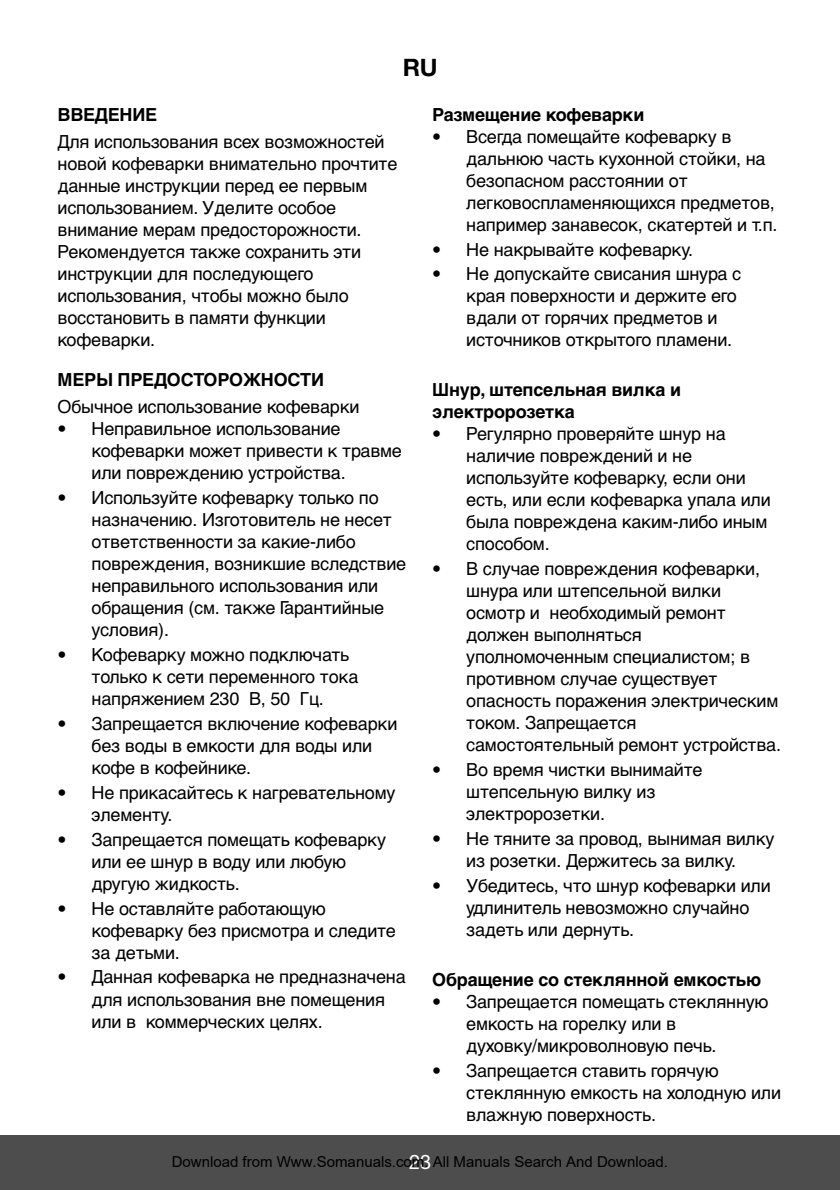
<style>
.page{position:relative;width:840px;height:1190px;background:#fff}
.page>*{position:absolute;margin:0;border:0;box-sizing:border-box;transform-origin:0 0}
.t1{font:700 24px "Helvetica Neue";color:#000}
.t2{font:20px "Helvetica Neue";color:#fff}
.t3{font:18px/22px "Helvetica Cyr Upright";letter-spacing:-.01em;color:#000}
.t4{font:700 18px/22px "Helvetica Cyr";letter-spacing:-.01em;color:#000}
.t5{font:15px "Arial";color:#000}
.s1{font-family:"Helvetica Neue"}
</style>
<div class="page">
<div style="left:0;top:1135px;width:839px;height:54px;background:#4d4d4d"></div>
<h1 class="t1" style="left:402px;top:59px;width:36px">RU</h1>
<p class="t4" style="left:57px;top:105px;width:101px">ВВЕДЕНИЕ</p>
<p class="t3" style="left:57px;top:133px;width:341px">Для использования всех возможностей новой кофеварки внимательно прочтите данные инструкции перед ее первым использованием. Уделите особое внимание мерам предосторожности.<br>Рекомендуется также сохранить эти инструкции для последующего использования, чтобы можно было восстановить в памяти функции кофеварки.</p>
<p class="t4" style="left:57px;top:369px;width:268px">МЕРЫ ПРЕДОСТОРОЖНОСТИ</p>
<p class="t3" style="left:57px;top:398px;width:303px">Обычное использование кофеварки</p>
<p class="t3" style="left:92px;top:420px;width:312px;text-indent:-34px"><span class="s1">•</span> Неправильное использование кофеварки может привести к травме или повреждению устройства.</p>
<p class="t3" style="left:92px;top:488px;width:316px;text-indent:-34px"><span class="s1">•</span> Используйте кофеварку только по назначению. Изготовитель не несет ответственности за какие-либо повреждения, возникшие вследствие неправильного использования или обращения (см. также Гарантийные условия).</p>
<p class="t3" style="left:92px;top:645px;width:268px;text-indent:-34px"><span class="s1">•</span> Кофеварку можно подключать только к сети переменного тока напряжением 230 В, 50 Гц.</p>
<p class="t3" style="left:92px;top:714px;width:307px;text-indent:-34px"><span class="s1">•</span> Запрещается включение кофеварки без воды в емкости для воды или кофе в кофейнике.</p>
<p class="t3" style="left:92px;top:783px;width:305px;text-indent:-34px"><span class="s1">•</span> Не прикасайтесь к нагревательному элементу.</p>
<p class="t3" style="left:92px;top:830px;width:296px;text-indent:-34px"><span class="s1">•</span> Запрещается помещать кофеварку или ее шнур в воду или любую другую жидкость.</p>
<p class="t3" style="left:92px;top:899px;width:306px;text-indent:-34px"><span class="s1">•</span> Не оставляйте работающую кофеварку без присмотра и следите за детьми.</p>
<p class="t3" style="left:92px;top:967px;width:315px;text-indent:-34px"><span class="s1">•</span> Данная кофеварка не предназначена для использования вне помещения или в коммерческих целях.</p>
<p class="t4" style="left:432px;top:105px;width:213px">Размещение кофеварки</p>
<p class="t3" style="left:466px;top:127px;width:312px;text-indent:-34px"><span class="s1">•</span> Всегда помещайте кофеварку в дальнюю часть кухонной стойки, на безопасном расстоянии от легковоспламеняющихся предметов, например занавесок, скатертей и т.п.</p>
<p class="t3" style="left:432px;top:240px;width:262px"><span class="s1">•</span> Не накрывайте кофеварку.</p>
<p class="t3" style="left:466px;top:265px;width:276px;text-indent:-34px"><span class="s1">•</span> Не допускайте свисания шнура с края поверхности и держите его вдали от горячих предметов и источников открытого пламени.</p>
<p class="t4" style="left:432px;top:380px;width:250px">Шнур, штепсельная вилка и электророзетка</p>
<p class="t3" style="left:466px;top:425px;width:306px;text-indent:-34px"><span class="s1">•</span> Регулярно проверяйте шнур на наличие повреждений и не используйте кофеварку, если они есть, или если кофеварка упала или была повреждена каким-либо иным способом.</p>
<p class="t3" style="left:466px;top:559px;width:316px;text-indent:-34px"><span class="s1">•</span> В случае повреждения кофеварки, шнура или штепсельной вилки осмотр и необходимый ремонт должен выполняться уполномоченным специалистом; в противном случае существует опасность поражения электрическим током. Запрещается самостоятельный ремонт устройства.</p>
<p class="t3" style="left:466px;top:760px;width:237px;text-indent:-34px"><span class="s1">•</span> Во время чистки вынимайте штепсельную вилку из электророзетки.</p>
<p class="t3" style="left:432px;top:829px;width:344px;text-align:center"><span class="s1">•</span> Не тяните за провод, вынимая вилку из розетки. Держитесь за вилку.</p>
<p class="t3" style="left:466px;top:876px;width:306px;text-indent:-34px"><span class="s1">•</span> Убедитесь, что шнур кофеварки или удлинитель невозможно случайно задеть или дернуть.</p>
<p class="t4" style="left:432px;top:969px;width:330px">Обращение со стеклянной емкостью</p>
<p class="t3" style="left:466px;top:992px;width:304px;text-indent:-34px"><span class="s1">•</span> Запрещается помещать стеклянную емкость на горелку или в духовку/микроволновую печь.</p>
<p class="t3" style="left:466px;top:1060px;width:316px;text-indent:-34px"><span class="s1">•</span> Запрещается ставить горячую стеклянную емкость на холодную или влажную поверхность.</p>
<p class="t2" style="left:409px;top:1153px;width:24px">23</p>
<p class="t5" style="left:172px;top:1152px;width:497px">Download from Www.Somanuals.com. All Manuals Search And Download.</p>
</div>
